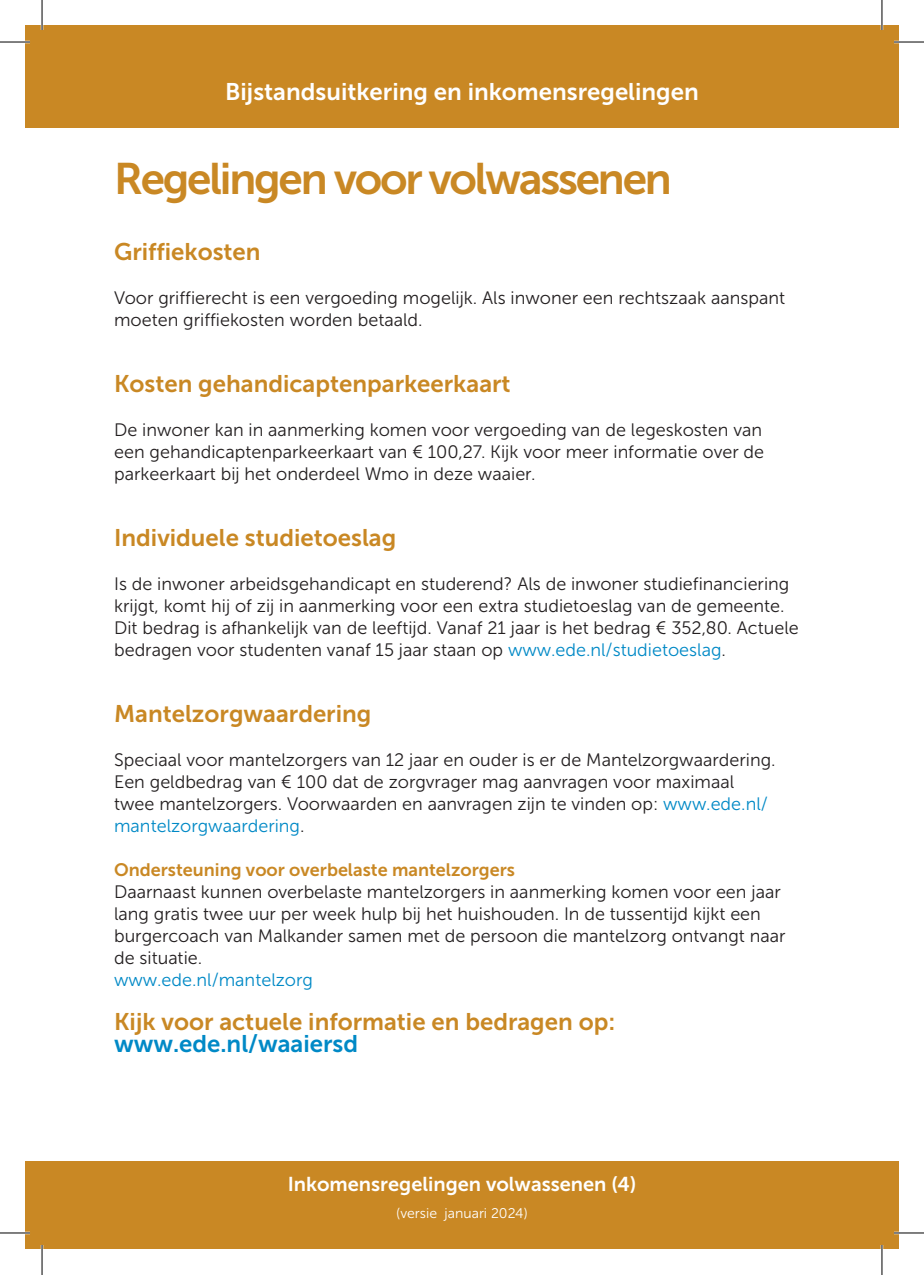
<style>
.page{position:relative;width:924px;height:1275px;background:#fff}
.page>*{position:absolute;margin:0;border:0;box-sizing:border-box;transform-origin:0 0}
.t1{font:44px "Museo Sans 700";letter-spacing:-.05em;color:#c98824}
.t2{font:24px "Museo Sans 700";color:#c98824}
.t3{font:24px "Museo Sans 700";color:#fff}
.t4{font:24px "Museo Sans 700";color:#0089c6}
.t5{font:20px "Museo Sans 700";color:#fff}
.t6{font:18px/22px "Museo Sans 300";color:#231f20}
.t7{font:18px "Museo Sans 700";color:#c98824}
.t8{font:18px "Museo Sans 300";color:#0089c6}
.t9{font:14px "Museo Sans 300";color:#fff}
.s1{color:#0089c6}
</style>
<div class="page">
<div style="left:25px;top:1161px;width:873px;height:87px;background:#c98824"></div>
<div style="left:25px;top:25px;width:873px;height:103px;background:#c98824"></div>
<hr style="left:0;top:41px;width:30px;height:2px;background:#fff">
<hr style="left:893px;top:41px;width:30px;height:2px;background:#fff">
<hr style="left:0;top:1231px;width:30px;height:3px;background:#fff">
<hr style="left:893px;top:1231px;width:30px;height:3px;background:#fff">
<hr style="left:41px;top:0;width:2px;height:30px;background:#fff">
<hr style="left:41px;top:1245px;width:2px;height:30px;background:#fff">
<hr style="left:880px;top:0;width:2px;height:30px;background:#fff">
<hr style="left:880px;top:1245px;width:2px;height:30px;background:#fff">
<hr style="left:0;top:42px;width:30px;height:1px;background:#000">
<hr style="left:893px;top:42px;width:30px;height:1px;background:#000">
<hr style="left:0;top:1232px;width:30px;height:1px;background:#000">
<hr style="left:893px;top:1232px;width:30px;height:1px;background:#000">
<hr style="left:42px;top:0;width:1px;height:30px;background:#000">
<hr style="left:42px;top:1245px;width:1px;height:30px;background:#000">
<hr style="left:881px;top:0;width:1px;height:30px;background:#000">
<hr style="left:881px;top:1245px;width:1px;height:30px;background:#000">
<h2 class="t3" style="left:225px;top:78px;width:475px">Bijstandsuitkering en inkomensregelingen</h2>
<h1 class="t1" style="left:114px;top:154px;width:559px">Regelingen voor volwassenen</h1>
<h2 class="t2" style="left:114px;top:238px;width:148px">Griffiekosten</h2>
<p class="t6" style="left:114px;top:287px;width:672px">Voor griffierecht is een vergoeding mogelijk. Als inwoner een rechtszaak aanspant moeten griffiekosten worden betaald.</p>
<h2 class="t2" style="left:114px;top:370px;width:398px">Kosten gehandicaptenparkeerkaart</h2>
<p class="t6" style="left:114px;top:419px;width:651px;text-align:justify">De inwoner kan in aanmerking komen voor vergoeding van de legeskosten van een gehandicaptenparkeerkaart van € 100,27. Kijk voor meer informatie over de parkeerkaart bij het onderdeel Wmo in deze waaier.</p>
<h2 class="t2" style="left:114px;top:524px;width:283px">Individuele studietoeslag</h2>
<p class="t6" style="left:114px;top:573px;width:686px">Is de inwoner arbeidsgehandicapt en studerend? Als de inwoner studiefinanciering krijgt, komt hij of zij in aanmerking voor een extra studietoeslag van de gemeente.<br>Dit bedrag is afhankelijk van de leeftijd. Vanaf 21 jaar is het bedrag € 352,80. Actuele bedragen voor studenten vanaf 15 jaar staan op <span class="s1">www.ede.nl/studietoeslag</span>.</p>
<h2 class="t2" style="left:114px;top:700px;width:259px">Mantelzorgwaardering</h2>
<p class="t6" style="left:114px;top:749px;width:662px">Speciaal voor mantelzorgers van 12 jaar en ouder is er de Mantelzorgwaardering.<br>Een geldbedrag van € 100 dat de zorgvrager mag aanvragen voor maximaal twee mantelzorgers. Voorwaarden en aanvragen zijn te vinden op: <span class="s1">www.ede.nl/ mantelzorgwaardering</span>.</p>
<p class="t7" style="left:114px;top:859px;width:402px">Ondersteuning voor overbelaste mantelzorgers</p>
<p class="t6" style="left:114px;top:881px;width:672px">Daarnaast kunnen overbelaste mantelzorgers in aanmerking komen voor een jaar lang gratis twee uur per week hulp bij het huishouden. In de tussentijd kijkt een burgercoach van Malkander samen met de persoon die mantelzorg ontvangt naar de situatie.</p>
<p class="t8" style="left:114px;top:970px;width:200px">www.ede.nl/mantelzorg</p>
<h2 class="t2" style="left:114px;top:1008px;width:502px">Kijk voor actuele informatie en bedragen op:</h2>
<h2 class="t4" style="left:114px;top:1030px;width:245px">www.ede.nl/waaiersd</h2>
<p class="t5" style="left:287px;top:1173px;width:350px">Inkomensregelingen volwassenen (4)</p>
<p class="t9" style="left:396px;top:1205px;width:133px">(versie januari 2024)</p>
</div>
